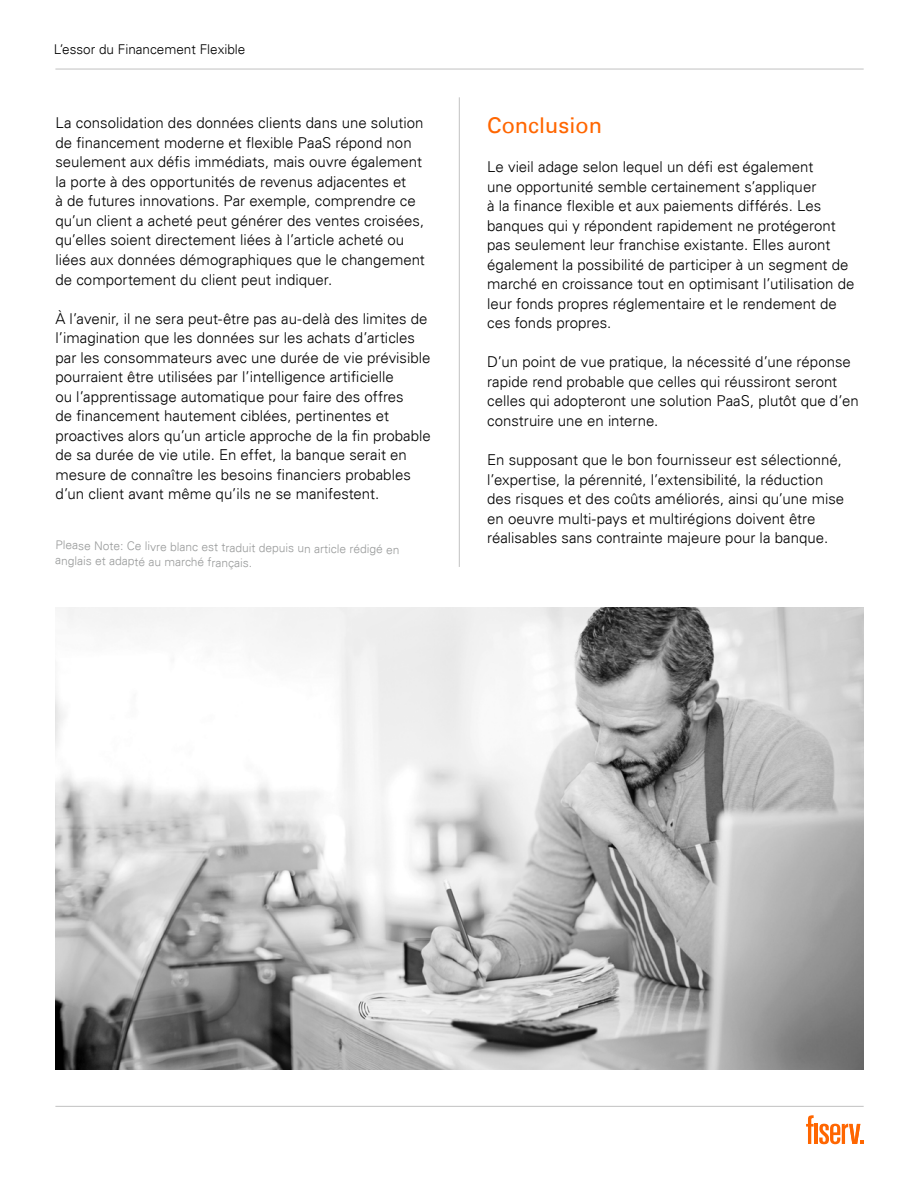
<style>
.page{position:relative;width:919px;height:1187px;background:#fff}
.page>*{position:absolute;margin:0;border:0;box-sizing:border-box;transform-origin:0 0}
.t1{font:21.75px "Univers For Fiserv 55";color:#f60}
.t2{font:300 15px/19.5px "Univers For Fiserv 45";color:#000}
.t3{font:300 13.5px "Univers For Fiserv 45";color:#000}
.t4{font:300 12px/15.5px "Univers For Fiserv 45";color:#999b9b}
</style>
<div class="page">
<svg style="left:819px;top:1123px;width:44px;height:21px"></svg>
<hr style="left:814px;top:1123px;width:3px;height:20px;background:#f60">
<svg style="left:806px;top:1115px;width:7px;height:28px"></svg>
<hr style="left:55px;top:1105px;width:808px;height:1px;background:#c2c2c2">
<hr style="left:55px;top:69px;width:808px;height:1px;background:#c2c2c2">
<hr style="left:459px;top:97px;width:1px;height:470px;background:#c2c2c2">
<img style="left:55px;top:608px;width:808px;height:461px">
<p class="t3" style="left:54px;top:41px;width:193px">L’essor du Financement Flexible</p>
<p class="t2" style="left:55px;top:113px;width:371px">La consolidation des données clients dans une solution de financement moderne et flexible PaaS répond non seulement aux défis immédiats, mais ouvre également la porte à des opportunités de revenus adjacentes et<br>à de futures innovations. Par exemple, comprendre ce qu’un client a acheté peut générer des ventes croisées, qu’elles soient directement liées à l’article acheté ou liées aux données démographiques que le changement de comportement du client peut indiquer.</p>
<p class="t2" style="left:55px;top:308px;width:377px">À l’avenir, il ne sera peut-être pas au-delà des limites de l’imagination que les données sur les achats d’articles par les consommateurs avec une durée de vie prévisible pourraient être utilisées par l’intelligence artificielle<br>ou l’apprentissage automatique pour faire des offres<br>de financement hautement ciblées, pertinentes et proactives alors qu’un article approche de la fin probable de sa durée de vie utile. En effet, la banque serait en mesure de connaître les besoins financiers probables d’un client avant même qu’ils ne se manifestent.</p>
<p class="t4" style="left:56px;top:536px;width:346px;rotate:1deg">Please Note: Ce livre blanc est traduit depuis un article rédigé en anglais et adapté au marché français.</p>
<h1 class="t1" style="left:487px;top:113px;width:116px">Conclusion</h1>
<p class="t2" style="left:487px;top:157px;width:369px">Le vieil adage selon lequel un défi est également<br>une opportunité semble certainement s’appliquer<br>à la finance flexible et aux paiements différés. Les banques qui y répondent rapidement ne protégeront pas seulement leur franchise existante. Elles auront également la possibilité de participer à un segment de marché en croissance tout en optimisant l’utilisation de leur fonds propres réglementaire et le rendement de ces fonds propres.</p>
<p class="t2" style="left:487px;top:352px;width:373px">D’un point de vue pratique, la nécessité d’une réponse rapide rend probable que celles qui réussiront seront celles qui adopteront une solution PaaS, plutôt que d’en construire une en interne.</p>
<p class="t2" style="left:487px;top:450px;width:358px">En supposant que le bon fournisseur est sélectionné, l’expertise, la pérennité, l’extensibilité, la réduction des risques et des coûts améliorés, ainsi qu’une mise en oeuvre multi-pays et multirégions doivent être réalisables sans contrainte majeure pour la banque.</p>
</div>
